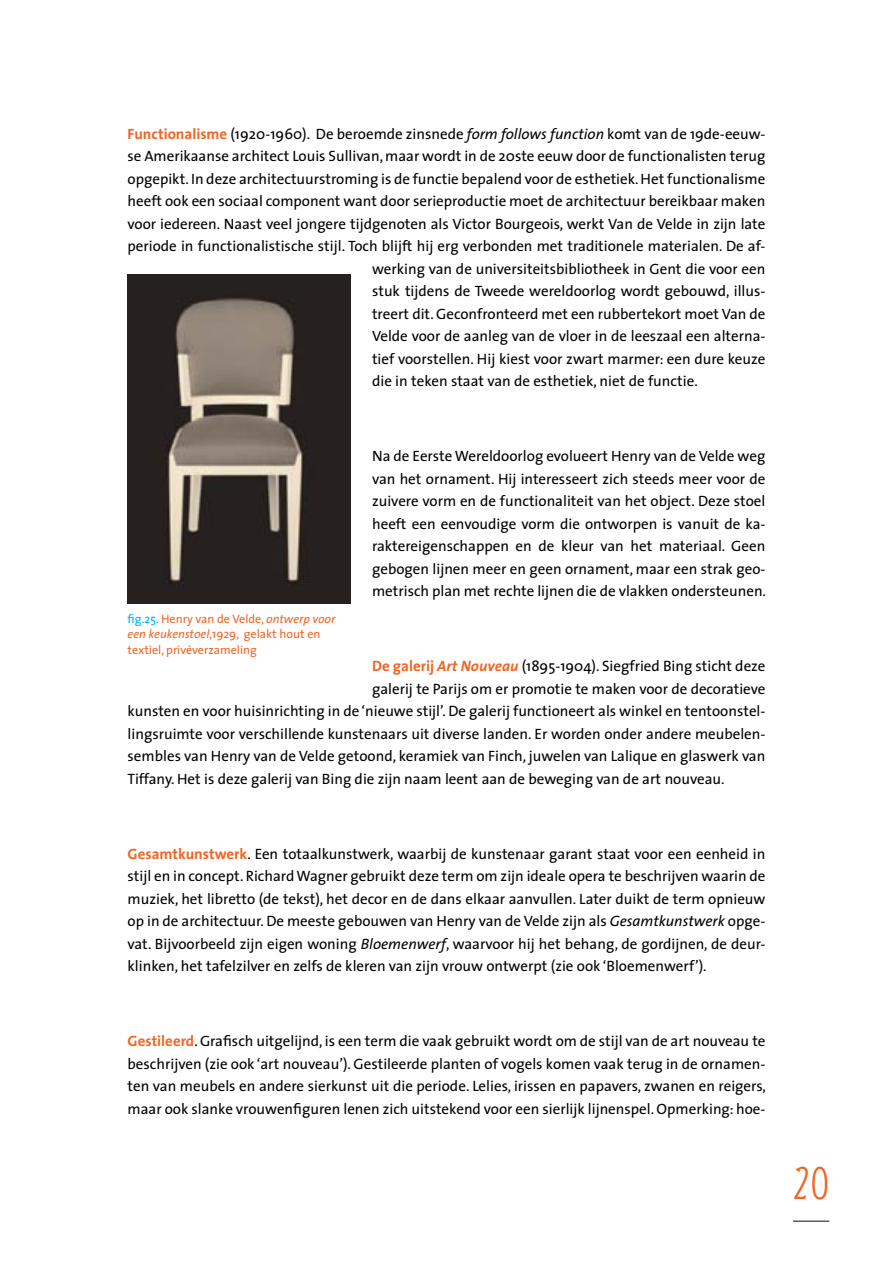
<style>
.page{position:relative;width:893px;height:1263px;background:#fff}
.page>*{position:absolute;margin:0;border:0;box-sizing:border-box;transform-origin:0 0}
.t1{font:45px "Eccentric Std";color:#f26522}
.t2{font:15px/22.5px "The Sans";color:#000;text-align:justify}
.t3{font:12.15px/15.3px "The Sans";color:#f26522}
.s1{font-weight:700;color:#f26522}
.s2{font-style:italic}
.s3{color:#00aeef}
.s4{font-weight:700;font-style:italic;color:#f26522}
</style>
<div class="page">
<hr style="left:793px;top:1220px;width:36px;height:2px;background:#58595b">
<img style="left:128px;top:274px;width:223px;height:329px">
<p class="t2" style="left:128px;top:122px;width:639px"><span class="s1">Functionalisme</span> (1920-1960). De beroemde zinsnede <span class="s2">form follows function</span> komt van de 19de-eeuw-</p>
<p class="t2" style="left:128px;top:144px;width:639px">se Amerikaanse architect Louis Sullivan, maar wordt in de 20ste eeuw door de functionalisten terug</p>
<p class="t2" style="left:128px;top:167px;width:639px">opgepikt. In deze architectuurstroming is de functie bepalend voor de esthetiek. Het functionalisme</p>
<p class="t2" style="left:128px;top:189px;width:639px">heeft ook een sociaal component want door serieproductie moet de architectuur bereikbaar maken</p>
<p class="t2" style="left:128px;top:212px;width:639px">voor iedereen. Naast veel jongere tijdgenoten als Victor Bourgeois, werkt Van de Velde in zijn late</p>
<p class="t2" style="left:128px;top:234px;width:639px">periode in functionalistische stijl. Toch blijft hij erg verbonden met traditionele materialen. De af-</p>
<p class="t2" style="left:372px;top:257px;width:395px">werking van de universiteitsbibliotheek in Gent die voor een</p>
<p class="t2" style="left:372px;top:279px;width:395px">stuk tijdens de Tweede wereldoorlog wordt gebouwd, illus-</p>
<p class="t2" style="left:372px;top:302px;width:395px">treert dit. Geconfronteerd met een rubbertekort moet Van de</p>
<p class="t2" style="left:372px;top:324px;width:395px">Velde voor de aanleg van de vloer in de leeszaal een alterna-</p>
<p class="t2" style="left:372px;top:347px;width:395px">tief voorstellen. Hij kiest voor zwart marmer: een dure keuze</p>
<p class="t2" style="left:372px;top:369px;width:327px">die in teken staat van de esthetiek, niet de functie.</p>
<p class="t3" style="left:128px;top:611px;width:209px"><span class="s3">fig.25.</span> Henry van de Velde, <span class="s2">ontwerp voor een keukenstoel</span>,1929, gelakt hout en textiel, privéverzameling</p>
<p class="t2" style="left:372px;top:444px;width:395px">Na de Eerste Wereldoorlog evolueert Henry van de Velde weg van het ornament. Hij interesseert zich steeds meer voor de zuivere vorm en de functionaliteit van het object. Deze stoel heeft een eenvoudige vorm die ontworpen is vanuit de ka&shy;raktereigenschappen en de kleur van het materiaal. Geen gebogen lijnen meer en geen ornament, maar een strak geo&shy;metrisch plan met rechte lijnen die de vlakken ondersteunen.</p>
<p class="t2" style="left:372px;top:654px;width:395px"><span class="s1">De galerij</span> <span class="s4">Art Nouveau</span> (1895-1904). Siegfried Bing sticht deze</p>
<p class="t2" style="left:372px;top:677px;width:395px">galerij te Parijs om er promotie te maken voor de decoratieve</p>
<p class="t2" style="left:128px;top:699px;width:639px">kunsten en voor huisinrichting in de ‘nieuwe stijl’. De galerij functioneert als winkel en tentoonstel-</p>
<p class="t2" style="left:128px;top:722px;width:639px">lingsruimte voor verschillende kunstenaars uit diverse landen. Er worden onder andere meubelen-</p>
<p class="t2" style="left:128px;top:744px;width:639px">sembles van Henry van de Velde getoond, keramiek van Finch, juwelen van Lalique en glaswerk van</p>
<p class="t2" style="left:128px;top:767px;width:599px">Tiffany. Het is deze galerij van Bing die zijn naam leent aan de beweging van de art nouveau.</p>
<p class="t2" style="left:128px;top:842px;width:639px"><span class="s1">Gesamtkunstwerk</span>. Een totaalkunstwerk, waarbij de kunstenaar garant staat voor een eenheid in stijl en in concept. Richard Wagner gebruikt deze term om zijn ideale opera te beschrijven waarin de muziek, het libretto (de tekst), het decor en de dans elkaar aanvullen. Later duikt de term opnieuw op in de architectuur. De meeste gebouwen van Henry van de Velde zijn als <span class="s2">Gesamtkunstwerk</span> opge&shy;vat. Bijvoorbeeld zijn eigen woning <span class="s2">Bloemenwerf</span>, waarvoor hij het behang, de gordijnen, de deur&shy;klinken, het tafelzilver en zelfs de kleren van zijn vrouw ontwerpt (zie ook ‘Bloemenwerf’).</p>
<p class="t2" style="left:128px;top:1029px;width:640px"><span class="s1">Gestileerd</span>. Grafisch uitgelijnd, is een term die vaak gebruikt wordt om de stijl van de art nouveau te beschrijven (zie ook ‘art nouveau’). Gestileerde planten of vogels komen vaak terug in de ornamen&shy;ten van meubels en andere sierkunst uit die periode. Lelies, irissen en papavers, zwanen en reigers, maar ook slanke vrouwenfiguren lenen zich uitstekend voor een sierlijk lijnenspel. Opmerking: hoe-</p>
<h1 class="t1" style="left:793px;top:1157px;width:38px">20</h1>
</div>
